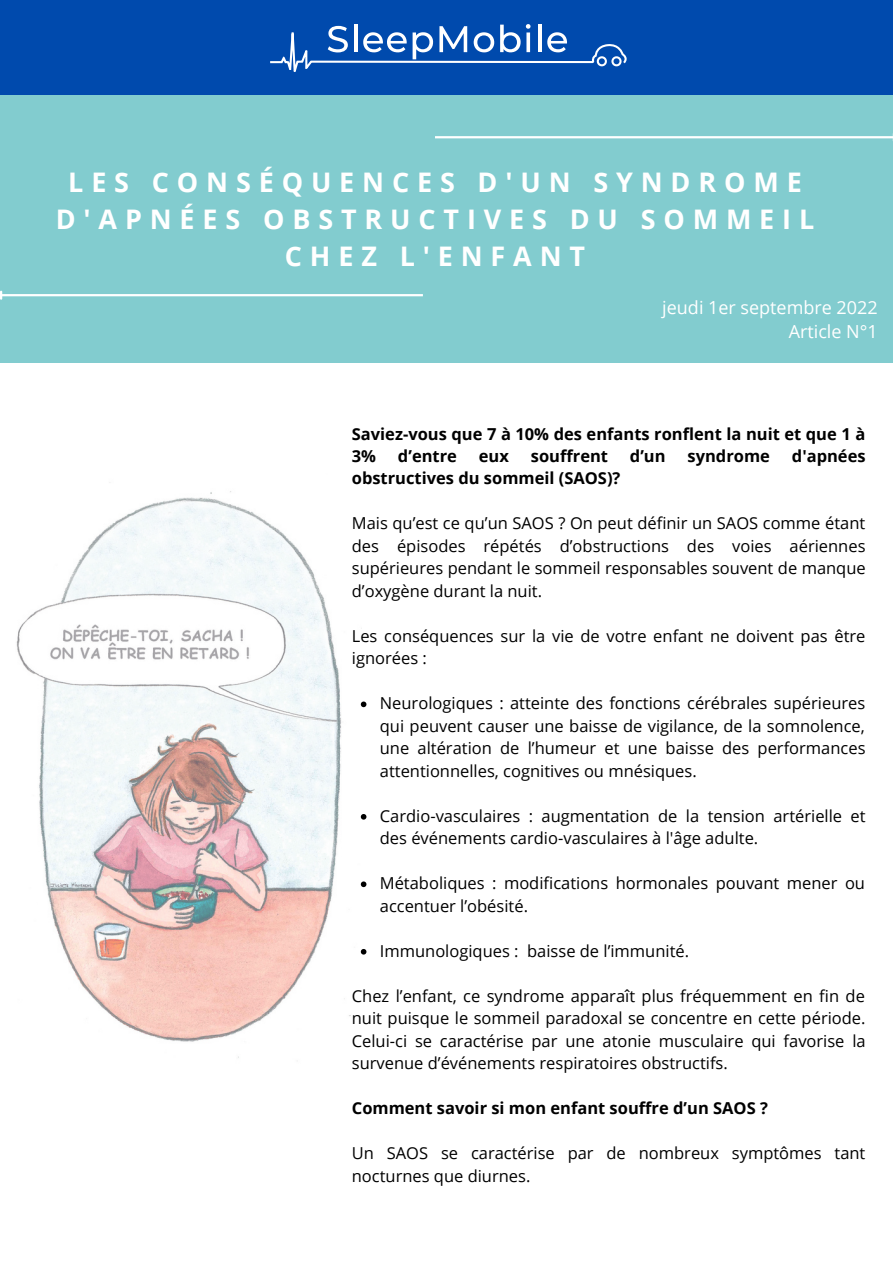
<style>
.page{position:relative;width:893px;height:1264px;background:#fff}
.page>*{position:absolute;margin:0;border:0;box-sizing:border-box;transform-origin:0 0}
.t1{font:700 27px/37px "Open Sans";letter-spacing:.29em;color:#fff;text-align:center}
.t2{font:18px/24.8px "Open Sans";color:#fff;text-align:right}
.t3{font:16.5px/22.5px "Open Sans";color:#000}
.t4{font:700 16.5px/22.5px "Open Sans";color:#000}
</style>
<div class="page">
<div style="left:0;top:0;width:892px;height:95px;background:#004aad"></div>
<div style="left:0;top:95px;width:892px;height:268px;background:#82cccf"></div>
<hr style="left:435px;top:136px;width:457px;height:2px;background:#fff">
<hr style="left:2px;top:294px;width:421px;height:2px;background:#fff">
<svg style="left:0;top:291px;width:2px;height:9px"></svg>
<img style="left:16px;top:491px;width:346px;height:567px">
<svg style="left:270px;top:24px;width:356px;height:48px"></svg>
<svg style="left:361px;top:701px;width:5px;height:6px"></svg>
<svg style="left:361px;top:814px;width:5px;height:5px"></svg>
<svg style="left:361px;top:881px;width:5px;height:6px"></svg>
<svg style="left:361px;top:948px;width:5px;height:6px"></svg>
<h1 class="t1" style="left:56px;top:163px;width:760px">LES CONSÉQUENCES D'UN SYNDROME<br>D'APNÉES OBSTRUCTIVES DU SOMMEIL<br>CHEZ L'ENFANT</h1>
<p class="t2" style="left:662px;top:294px;width:217px">jeudi 1er septembre 2022<br>Article N°1</p>
<p class="t4" style="left:352px;top:422px;width:515px">Saviez-vous que 7 à 10% des enfants ronflent la nuit et que 1 à<br>3%</p>
<p class="t4" style="left:398px;top:444px;width:60px">d’entre</p>
<p class="t4" style="left:479px;top:444px;width:32px">eux</p>
<p class="t4" style="left:531px;top:444px;width:79px">souffrent</p>
<p class="t4" style="left:630px;top:444px;width:37px">d’un</p>
<p class="t4" style="left:687px;top:444px;width:84px">syndrome</p>
<p class="t4" style="left:791px;top:444px;width:75px">d'apnées</p>
<p class="t4" style="left:352px;top:467px;width:270px">obstructives du sommeil (SAOS)?</p>
<p class="t3" style="left:352px;top:512px;width:515px;text-align:justify">Mais qu’est ce qu’un SAOS ? On peut définir un SAOS comme étant des épisodes répétés d’obstructions des voies aériennes supérieures pendant le sommeil responsables souvent de manque d’oxygène durant la nuit.</p>
<p class="t3" style="left:352px;top:624px;width:515px">Les conséquences sur la vie de votre enfant ne doivent pas être ignorées :</p>
<p class="t3" style="left:380px;top:691px;width:487px;text-align:justify">Neurologiques : atteinte des fonctions cérébrales supérieures qui peuvent causer une baisse de vigilance, de la somnolence, une altération de l’humeur et une baisse des performances attentionnelles, cognitives ou mnésiques.</p>
<p class="t3" style="left:380px;top:804px;width:487px">Cardio-vasculaires : augmentation de la tension artérielle et des événements cardio-vasculaires à l'âge adulte.</p>
<p class="t3" style="left:380px;top:871px;width:486px">Métaboliques : modifications hormonales pouvant mener ou accentuer l’obésité.</p>
<p class="t3" style="left:380px;top:939px;width:311px">Immunologiques : baisse de l’immunité.</p>
<p class="t3" style="left:352px;top:984px;width:515px;text-align:justify">Chez l’enfant, ce syndrome apparaît plus fréquemment en fin de nuit puisque le sommeil paradoxal se concentre en cette période.<br>Celui-ci se caractérise par une atonie musculaire qui favorise la survenue d’événements respiratoires obstructifs.</p>
<p class="t4" style="left:352px;top:1096px;width:417px">Comment savoir si mon enfant souffre d’un SAOS ?</p>
<p class="t3" style="left:352px;top:1141px;width:515px">Un SAOS se caractérise par de nombreux symptômes tant nocturnes que diurnes.</p>
</div>
